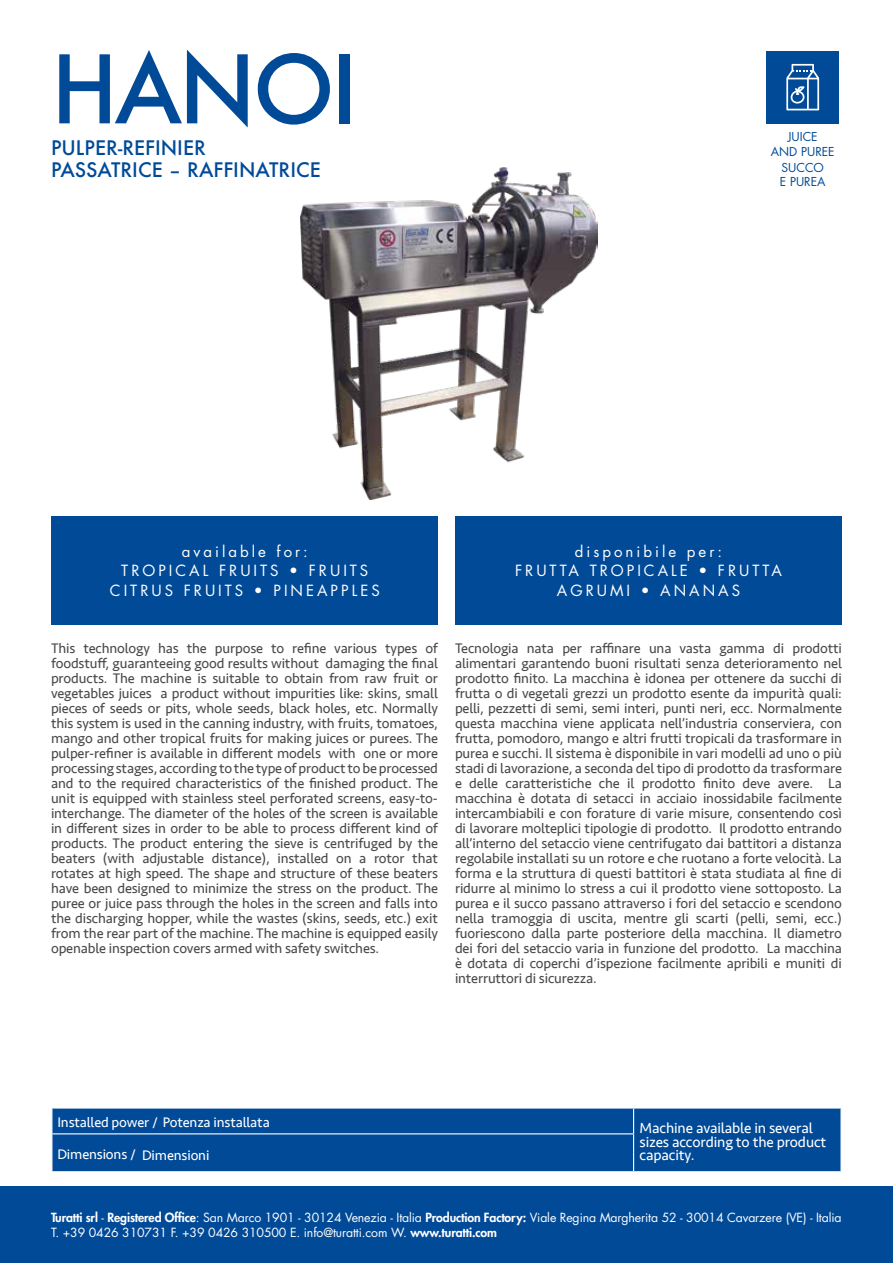
<style>
.page{position:relative;width:893px;height:1263px;background:#fff}
.page>*{position:absolute;margin:0;border:0;box-sizing:border-box;transform-origin:0 0}
.t1{font:500 91.5px "Futura";letter-spacing:-.04em;color:#004a98}
.t2{font:500 19.5px "Futura";color:#004a98}
.t3{font:15px/19.5px "Futura Std";letter-spacing:.2em;color:#fff;text-align:center}
.t4{font:15px/13.5px "Seravek";letter-spacing:-.01em;color:#fff}
.t5{font:14.25px/15px "Seravek";letter-spacing:-.01em;color:#4a4a49;text-align:justify}
.t6{font:14.25px "Seravek";letter-spacing:-.01em;color:#fff}
.t7{font:12.3px/15px "Futura Std";letter-spacing:-.01em;color:#fff}
.t8{font:12px/14.2px "Futura Std";color:#004a98;text-align:center}
.s1{font-weight:800}
</style>
<div class="page">
<img style="left:300px;top:167px;width:297px;height:333px">
<div style="left:0;top:1186px;width:893px;height:77px;background:#004a98"></div>
<div style="left:455px;top:516px;width:387px;height:109px;background:#004a98"></div>
<div style="left:51px;top:516px;width:387px;height:109px;background:#004a98"></div>
<div style="left:52px;top:1108px;width:788px;height:63px;background:#004a98"></div>
<hr style="left:51px;top:1133px;width:583px;height:1px;background:#fff">
<svg style="left:633px;top:1108px;width:1px;height:63px"></svg>
<svg style="left:840px;top:1134px;width:1px;height:37px"></svg>
<div style="left:767px;top:51px;width:72px;height:72px;background:#004a98"></div>
<svg style="left:786px;top:64px;width:33px;height:46px"></svg>
<h1 class="t1" style="left:51px;top:27px;width:309px">HANOI</h1>
<h2 class="t2" style="left:51px;top:134px;width:156px">PULPER-REFINIER</h2>
<p class="t8" style="left:771px;top:130px;width:65px">JUICE<br>AND PUREE</p>
<h2 class="t2" style="left:51px;top:156px;width:271px">PASSATRICE – RAFFINATRICE</h2>
<p class="t8" style="left:780px;top:161px;width:47px;text-align:left">SUCCO<br>E PUREA</p>
<p class="t3" style="left:110px;top:542px;width:271px">available for:<br>TROPICAL FRUITS • FRUITS<br>CITRUS FRUITS • PINEAPPLES</p>
<p class="t3" style="left:515px;top:542px;width:268px">disponibile per:<br>FRUTTA TROPICALE • FRUTTA<br>AGRUMI • ANANAS</p>
<p class="t5" style="left:51px;top:641px;width:388px">This technology has the purpose to refine various types of foodstuff, guaranteeing good results without damaging the final products. The machine is suitable to obtain from raw fruit or vegetables juices a product without impurities like: skins, small pieces of seeds or pits, whole seeds, black holes, etc. Normally this system is used in the canning industry, with fruits, tomatoes, mango and other tropical fruits for making juices or purees. The pulper-refiner is available in different models with one or more processing stages, according to the type of product to be processed and to the required characteristics of the finished product. The unit is equipped with stainless steel perforated screens, easy-to&shy;interchange. The diameter of the holes of the screen is available in different sizes in order to be able to process different kind of products. The product entering the sieve is centrifuged by the beaters (with adjustable distance), installed on a rotor that rotates at high speed. The shape and structure of these beaters have been designed to minimize the stress on the product. The puree or juice pass through the holes in the screen and falls into the discharging hopper, while the wastes (skins, seeds, etc.) exit from the rear part of the machine. The machine is equipped easily openable inspection covers armed with safety switches.</p>
<p class="t5" style="left:455px;top:641px;width:388px">Tecnologia nata per raffinare una vasta gamma di prodotti alimentari garantendo buoni risultati senza deterioramento nel prodotto finito. La macchina è idonea per ottenere da succhi di frutta o di vegetali grezzi un prodotto esente da impurità quali: pelli, pezzetti di semi, semi interi, punti neri, ecc. Normalmente questa macchina viene applicata nell’industria conserviera, con frutta, pomodoro, mango e altri frutti tropicali da trasformare in purea e succhi. Il sistema è disponibile in vari modelli ad uno o più stadi di lavorazione, a seconda del tipo di prodotto da trasformare e delle caratteristiche che il prodotto finito deve avere. La macchina è dotata di setacci in acciaio inossidabile facilmente intercambiabili e con forature di varie misure, consentendo così di lavorare molteplici tipologie di prodotto. Il prodotto entrando all’interno del setaccio viene centrifugato dai battitori a distanza regolabile installati su un rotore e che ruotano a forte velocità. La forma e la struttura di questi battitori è stata studiata al fine di ridurre al minimo lo stress a cui il prodotto viene sottoposto. La purea e il succo passano attraverso i fori del setaccio e scendono nella tramoggia di uscita, mentre gli scarti (pelli, semi, ecc.) fuoriescono dalla parte posteriore della macchina. Il diametro dei fori del setaccio varia in funzione del prodotto. La macchina è dotata di coperchi d’ispezione facilmente apribili e muniti di interruttori di sicurezza.</p>
<p class="t6" style="left:57px;top:1111px;width:214px">Installed power / Potenza installata</p>
<p class="t4" style="left:640px;top:1121px;width:188px">Machine available in several sizes according to the product</p>
<p class="t6" style="left:57px;top:1144px;width:154px">Dimensions / Dimensioni</p>
<p class="t4" style="left:640px;top:1148px;width:57px">capacity.</p>
<p class="t7" style="left:51px;top:1210px;width:792px"><span class="s1">Turatti srl</span> - <span class="s1">Registered Office</span>: San Marco 1901 - 30124 Venezia - Italia <span class="s1">Production Factory:</span> Viale Regina Margherita 52 - 30014 Cavarzere (VE) - Italia<br>T. +39 0426 310731 F. +39 0426 310500 E. info@turatti.com W. <span class="s1">www.turatti.com</span></p>
</div>
